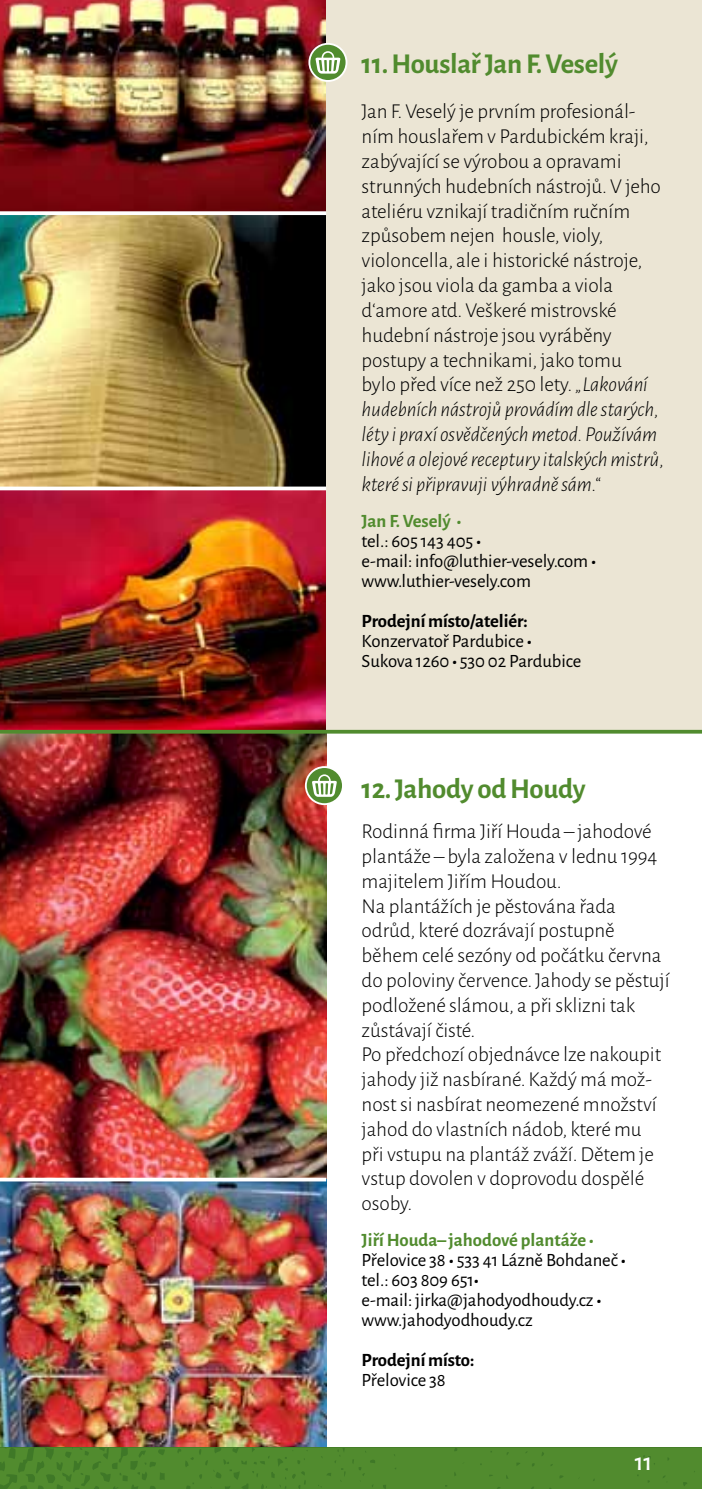
<style>
.page{position:relative;width:702px;height:1489px;background:#fff}
.page>*{position:absolute;margin:0;border:0;box-sizing:border-box;transform-origin:0 0}
.t1{font:700 28.75px "Alegreya Sans";letter-spacing:-.01em;color:#518b2e}
.t2{font:500 25px "Alegreya Sans";color:#fff}
.t3{font:300 21.25px/24.8px "Alegreya Sans";letter-spacing:-.005em;color:#000}
.t4{font:18.75px/20px "Alegreya Sans";letter-spacing:-.005em;color:#000}
.t5{font:700 18.75px "Alegreya Sans";letter-spacing:-.005em;color:#000}
.s1{font-style:italic}
.s2{font-weight:700;color:#518b2e}
.s3{font-weight:700}
</style>
<div class="page">
<img style="left:0;top:491px;width:326px;height:954px">
<svg style="left:0;top:1177px;width:326px;height:4px"></svg>
<img style="left:0;top:0;width:326px;height:211px">
<img style="left:0;top:215px;width:326px;height:276px">
<div style="left:326px;top:0;width:376px;height:731px;background:#ebe5d4"></div>
<svg style="left:0;top:211px;width:326px;height:1px"></svg>
<svg style="left:0;top:729px;width:702px;height:4px;background:#6d873e"></svg>
<svg style="left:306px;top:767px;width:37px;height:37px"></svg>
<div style="left:305px;top:766px;width:39px;height:39px;border:2px solid #fff;border-radius:50%"></div>
<svg style="left:312px;top:774px;width:25px;height:22px"></svg>
<svg style="left:309px;top:44px;width:37px;height:37px"></svg>
<div style="left:308px;top:43px;width:39px;height:39px;border:2px solid #fff;border-radius:50%"></div>
<svg style="left:315px;top:51px;width:25px;height:23px"></svg>
<svg style="left:0;top:486px;width:326px;height:4px"></svg>
<svg style="left:0;top:1445px;width:702px;height:43px;background:#558b33"></svg>
<h1 class="t1" style="left:361px;top:43px;width:258px">11. Houslař Jan F. Veselý</h1>
<p class="t3" style="left:361px;top:99px;width:304px">Jan F. Veselý je prvním profesionál&shy;ním houslařem v Pardubickém kraji, zabývající se výrobou a opravami strunných hudebních nástrojů. V jeho ateliéru vznikají tradičním ručním způsobem nejen housle, violy, violoncella, ale i historické nástroje, jako jsou viola da gamba a viola d‘amore atd. Veškeré mistrovské hudební nástroje jsou vyráběny postupy a technikami, jako tomu<br>bylo před více než 250 lety. <span class="s1">„Lakování hudebních nástrojů provádím dle starých, léty i praxí osvědčených metod. Používám lihové a olejové receptury italských mistrů, které si připravuji výhradně sám.“</span></p>
<p class="t4" style="left:361px;top:509px;width:236px"><span class="s2">Jan F. Veselý •<br></span>tel.: 605 143 405 <span class="s3">•<br></span>e-mail: info@luthier-vesely.com <span class="s3">• </span>www.luthier-vesely.com</p>
<p class="t4" style="left:361px;top:610px;width:221px"><span class="s3">Prodejní místo/ateliér:<br></span>Konzervatoř Pardubice <span class="s3">•<br></span>Sukova 1260 <span class="s3">•</span> 530 02 Pardubice</p>
<h1 class="t1" style="left:361px;top:768px;width:225px">12. Jahody od Houdy</h1>
<p class="t3" style="left:361px;top:818px;width:309px">Rodinná firma Jiří Houda – jahodové plantáže – byla založena v lednu 1994 majitelem Jiřím Houdou.<br>Na plantážích je pěstována řada odrůd, které dozrávají postupně během celé sezóny od počátku června do poloviny července. Jahody se pěstují podložené slámou, a při sklizni tak zůstávají čisté.<br>Po předchozí objednávce lze nakoupit jahody již nasbírané. Každý má mož&shy;nost si nasbírat neomezené množství jahod do vlastních nádob, které mu<br>při vstupu na plantáž zváží. Dětem je vstup dovolen v doprovodu dospělé osoby.</p>
<p class="t4" style="left:361px;top:1229px;width:266px"><span class="s2">Jiří Houda– jahodové plantáže •<br></span>Přelovice 38 <span class="s3">•</span> 533 41 Lázně Bohdaneč <span class="s3">• </span>tel.: 603 809 651<span class="s3">•<br></span>e-mail: jirka@jahodyodhoudy.cz <span class="s3">• </span>www.jahodyodhoudy.cz</p>
<p class="t5" style="left:361px;top:1346px;width:114px">Prodejní místo:</p>
<p class="t4" style="left:361px;top:1369px;width:86px">Přelovice 38</p>
<p class="t2" style="left:634px;top:1443px;width:19px">11</p>
</div>
